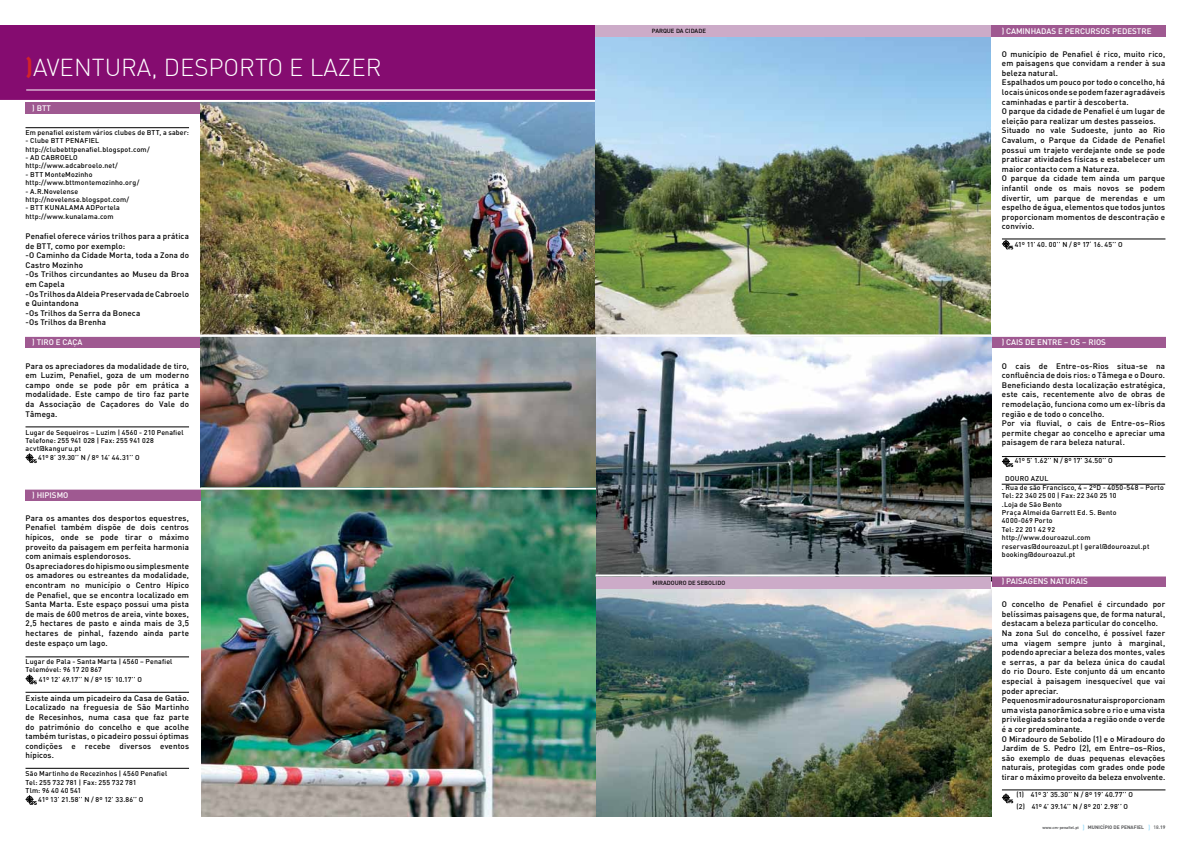
<style>
.page{position:relative;width:1191px;height:842px;background:#fff}
.page>*{position:absolute;margin:0;border:0;box-sizing:border-box;transform-origin:0 0}
.t1{font:300 24px "DIN";color:#fff}
.t2{font:500 8px/9.6px "DIN";letter-spacing:.02em;color:#000}
.t3{font:500 8px "DIN";color:#fff}
.t4{font:500 7px/8.4px "DIN";letter-spacing:.025em;color:#000}
.t5{font:500 7px "DIN";letter-spacing:-.015em;color:#000}
.t6{font:700 6.9px "DIN Pro";color:#a5dff9}
.t7{font:500 6px "DIN";color:#000}
.t8{font:700 4.9px "DIN Pro";color:#58595b}
.t9{font:500 4.9px "DIN";color:#58595b}
.t10{font:700 4px "DIN Pro";color:#58595b}
.s1{font-family:"DIN Bold";font-weight:400;color:#d2232a}
.s2{font-size:6.9px;color:#a5dff9}
.s3{font-family:"DIN Pro";font-weight:700}
</style>
<div class="page">
<div style="left:25px;top:102px;width:175px;height:11px;background:#9f5991"></div>
<div style="left:25px;top:337px;width:175px;height:11px;background:#9f5991"></div>
<div style="left:25px;top:490px;width:175px;height:11px;background:#9f5991"></div>
<img style="left:200px;top:337px;width:396px;height:151px">
<img style="left:201px;top:490px;width:395px;height:326px">
<div style="left:0;top:26px;width:596px;height:75px;background:#850c70"></div>
<img style="left:200px;top:102px;width:395px;height:233px">
<hr style="left:26px;top:128px;width:163px;height:1px;background:#000">
<hr style="left:26px;top:427px;width:163px;height:1px;background:#000">
<svg style="left:26px;top:453px;width:11px;height:10px"></svg>
<hr style="left:26px;top:657px;width:163px;height:1px;background:#000">
<hr style="left:26px;top:768px;width:163px;height:1px;background:#000">
<svg style="left:26px;top:675px;width:11px;height:9px"></svg>
<svg style="left:26px;top:795px;width:11px;height:10px"></svg>
<hr style="left:26px;top:692px;width:163px;height:1px;background:#000">
<hr style="left:0;top:100px;width:596px;height:2px;background:#fff">
<div style="left:990px;top:337px;width:176px;height:11px;background:#9f5991"></div>
<div style="left:990px;top:575px;width:176px;height:12px;background:#9f5991"></div>
<img style="left:596px;top:337px;width:395px;height:243px">
<img style="left:595px;top:37px;width:395px;height:298px">
<img style="left:596px;top:582px;width:395px;height:234px">
<hr style="left:1002px;top:456px;width:163px;height:1px;background:#000">
<svg style="left:1002px;top:457px;width:11px;height:10px"></svg>
<div style="left:596px;top:577px;width:394px;height:11px;background:#ccabc8"></div>
<div style="left:990px;top:26px;width:176px;height:11px;background:#9f5991"></div>
<hr style="left:1002px;top:239px;width:163px;height:1px;background:#000">
<svg style="left:1002px;top:240px;width:11px;height:9px"></svg>
<hr style="left:1002px;top:790px;width:163px;height:1px;background:#000">
<svg style="left:1002px;top:793px;width:11px;height:10px"></svg>
<hr style="left:1001px;top:484px;width:164px;height:1px;background:#000">
<hr style="left:595px;top:574px;width:596px;height:2px;background:#fff">
<div style="left:595px;top:26px;width:395px;height:11px;background:#ccabc8"></div>
<hr style="left:26px;top:90px;width:571px;height:1px;background:#fff">
<h1 class="t1" style="left:25px;top:53px;width:358px"><span class="s1">)</span>AVENTURA, DESPORTO E LAZER</h1>
<p class="t3" style="left:32px;top:103px;width:20px">) BTT</p>
<p class="t4" style="left:26px;top:128px;width:165px">Em penafiel existem vários clubes de BTT, a saber:</p>
<p class="t4" style="left:26px;top:136px;width:126px">- Clube BTT PENAFIEL http://clubebttpenafiel.blogspot.com/</p>
<p class="t4" style="left:26px;top:153px;width:94px">- AD CABROELO http://www.adcabroelo.net/</p>
<p class="t4" style="left:26px;top:170px;width:115px">- BTT MonteMozinho http://www.bttmontemozinho.org/</p>
<p class="t4" style="left:26px;top:187px;width:105px">- A.R.Novelense http://novelense.blogspot.com/</p>
<p class="t4" style="left:26px;top:203px;width:96px">- BTT KUNALAMA ADPortela http://www.kunalama.com</p>
<p class="t2" style="left:26px;top:231px;width:165px">Penafiel oferece vários trilhos para a prática de BTT, como por exemplo:<br>-O Caminho da Cidade Morta, toda a Zona do<br>Castro Mozinho<br>-Os Trilhos circundantes ao Museu da Broa em Capela<br>-Os Trilhos da Aldeia Preservada de Cabroelo e Quintandona<br>-Os Trilhos da Serra da Boneca<br>-Os Trilhos da Brenha</p>
<p class="t2" style="left:26px;top:361px;width:165px;text-align:justify">Para os apreciadores da modalidade de tiro, em Luzim, Penafiel, goza de um moderno campo onde se pode pôr em prática a modalidade. Este campo de tiro faz parte da Associação de Caçadores do Vale do Tâmega.</p>
<p class="t4" style="left:26px;top:428px;width:160px">Lugar de Sequeiros – Luzim | 4560 - 210 Penafiel</p>
<p class="t4" style="left:26px;top:436px;width:130px">Telefone: 255 941 028 | Fax: 255 941 028</p>
<p class="t4" style="left:26px;top:444px;width:57px">acvt@kanguru.pt</p>
<p class="t4" style="left:38px;top:453px;width:103px">41º 8’ 39.30’’ N / 8º 14’ 44.31’’ O</p>
<p class="t3" style="left:32px;top:337px;width:52px">) TIRO E CAÇA</p>
<p class="t3" style="left:32px;top:490px;width:38px">) HIPISMO</p>
<p class="t2" style="left:26px;top:513px;width:165px">Para os amantes dos desportos equestres, Penafiel também dispõe de dois centros hípicos, onde se pode tirar o máximo proveito da paisagem em perfeita harmonia com animais esplendorosos.<br>Os apreciadores do hipismo ou simplesmente os amadores ou estreantes da modalidade, encontram no município o Centro Hípico de Penafiel, que se encontra localizado em Santa Marta. Este espaço possui uma pista de mais de 600 metros de areia, vinte boxes, 2,5 hectares de pasto e ainda mais de 3,5 hectares de pinhal, fazendo ainda parte deste espaço um lago.</p>
<p class="t4" style="left:26px;top:657px;width:148px">Lugar de Pala - Santa Marta | 4560 – Penafiel<br>Telemóvel: 96 17 20 867</p>
<p class="t5" style="left:39px;top:675px;width:104px">41º 12’ 49.17’’ N / 8º 15’ 10.17’’ O</p>
<p class="t2" style="left:26px;top:693px;width:165px;text-align:justify">Existe ainda um picadeiro da Casa de Gatão.<br>Localizado na freguesia de São Martinho de Recesinhos, numa casa que faz parte do património do concelho e que acolhe também turistas, o picadeiro possui óptimas condições e recebe diversos eventos hípicos.</p>
<p class="t4" style="left:26px;top:769px;width:143px">São Martinho de Recezinhos | 4560 Penafiel</p>
<p class="t4" style="left:26px;top:778px;width:113px">Tel: 255 732 781 | Fax: 255 732 781</p>
<p class="t4" style="left:26px;top:786px;width:57px">Tlm: 96 40 40 541</p>
<p class="t4" style="left:38px;top:795px;width:107px">41º 13’ 21.58’’ N / 8º 12’ 33.86’’ O</p>
<p class="t7" style="left:652px;top:27px;width:56px">PARQUE DA CIDADE</p>
<p class="t3" style="left:1001px;top:26px;width:151px">) CAMINHADAS E PERCURSOS PEDESTRE</p>
<p class="t2" style="left:1002px;top:49px;width:165px">O município de Penafiel é rico, muito rico, em paisagens que convidam a render à sua beleza natural.<br>Espalhados um pouco por todo o concelho, há locais únicos onde se podem fazer agradáveis caminhadas e partir à descoberta.<br>O parque da cidade de Penafiel é um lugar de eleição para realizar um destes passeios.<br>Situado no vale Sudoeste, junto ao Rio Cavalum, o Parque da Cidade de Penafiel possui um trajeto verdejante onde se pode praticar atividades físicas e estabelecer um maior contacto com a Natureza.<br>O parque da cidade tem ainda um parque infantil onde os mais novos se podem divertir, um parque de merendas e um espelho de água, elementos que todos juntos proporcionam momentos de descontração e convívio.</p>
<p class="t5" style="left:1014px;top:240px;width:109px">41º 11’ 40. 00’’ N / 8º 17‘ 16. 45’’ O</p>
<p class="t3" style="left:1001px;top:337px;width:106px">) CAIS DE ENTRE – OS – RIOS</p>
<p class="t2" style="left:1002px;top:361px;width:165px">O cais de Entre-os-Rios situa-se na confluência de dois rios: o Tâmega e o Douro.<br>Beneficiando desta localização estratégica, este cais, recentemente alvo de obras de remodelação, funciona como um ex-líbris da região e de todo o concelho.<br>Por via fluvial, o cais de Entre-os–Rios permite chegar ao concelho e apreciar uma paisagem de rara beleza natural.</p>
<p class="t4" style="left:1014px;top:456px;width:99px">41º 5’ 1.62’’ N / 8º 17’ 34.50’’ O</p>
<p class="t4" style="left:1002px;top:474px;width:163px;text-indent:3px">DOURO AZUL<br>. Rua de são Francisco, 4 – 2ºD - 4050-548 – Porto<br>Tel: 22 340 25 00 | Fax: 22 340 25 10<br>.Loja de São Bento<br>Praça Almeida Garrett Ed. S. Bento<br>4000-069 Porto<br>Tel: 22 201 42 92<br>http://www.douroazul.com reservas@douroazul.pt | geral@douroazul.pt booking@douroazul.pt</p>
<p class="t7" style="left:652px;top:579px;width:74px">MIRADOURO DE SEBOLIDO</p>
<p class="t3" style="left:1001px;top:576px;width:87px">) PAISAGENS NATURAIS</p>
<p class="t2" style="left:1002px;top:599px;width:165px">O concelho de Penafiel é circundado por belíssimas paisagens que, de forma natural, destacam a beleza particular do concelho.<br>Na zona Sul do concelho, é possível fazer uma viagem sempre junto à marginal, podendo apreciar a beleza dos montes, vales e serras, a par da beleza única do caudal do rio Douro. Este conjunto dá um encanto especial à paisagem inesquecível que vai poder apreciar.<br>Pequenos miradouros naturais proporcionam uma vista panorâmica sobre o rio e uma vista privilegiada sobre toda a região onde o verde é a cor predominante.<br>O Miradouro de Sebolido (1) e o Miradouro do Jardim de S. Pedro (2), em Entre–os–Rios, são exemplo de duas pequenas elevações naturais, protegidas com grades onde pode tirar o máximo proveito da beleza envolvente.</p>
<p class="t4" style="left:1016px;top:789px;width:118px;line-height:12px">(1) 41º 3’ 35.30’’ N / 8º 19’ 40.77’’ O (2) 41º 4’ 39.14’’ N / 8º 20’ 2.98’’ O</p>
<p class="t10" style="left:1042px;top:825px;width:44px">www.cm-penafiel.pt <span class="s2">)</span></p>
<p class="t6" style="left:1148px;top:823px;width:4px">)</p>
<p class="t8" style="left:1087px;top:824px;width:58px">MUNICÍPIO DE PENAFIEL</p>
<p class="t9" style="left:1153px;top:824px;width:13px">18.<span class="s3">19</span></p>
</div>
